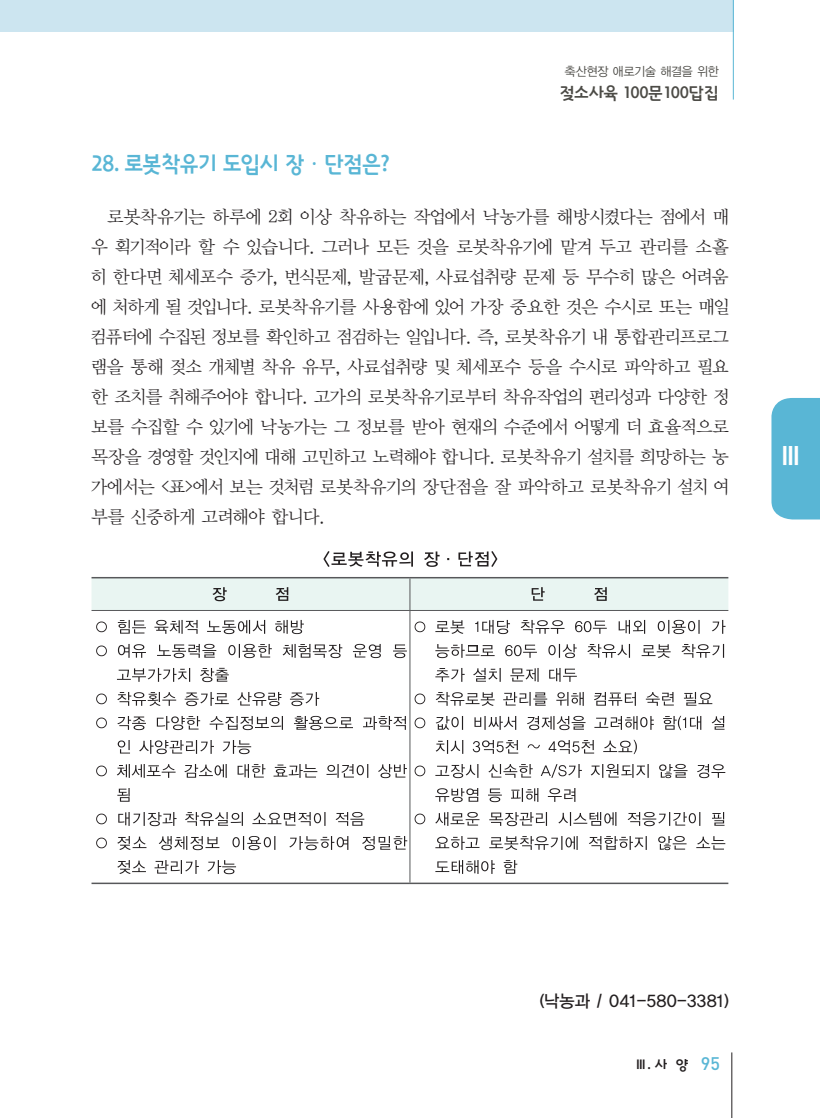
<style>
.page{position:relative;width:820px;height:1118px;background:#fff}
.page>*{position:absolute;margin:0;border:0;box-sizing:border-box;transform-origin:0 0}
.t1{font:27px "ic TT Sigolbapsang B";color:#fff}
.t2{font:22.5px "Inter GTB";letter-spacing:-.03em;color:#59b6d5;scale:.94 1}
.t3{font:17.25px/30px "Korean MJ M";letter-spacing:-.02em;color:#231f20;text-align:justify}
.t4{font:16.5px "Korean GD B";letter-spacing:-.02em;color:#231f20}
.t5{font:16.5px "Inter GTB";letter-spacing:-.03em;color:#4c4b46}
.t6{font:13.5px "Inter GTB";color:#231f20}
.t7{font:12px "Korean GD M";letter-spacing:-.02em;color:#4c4b46}
.s1{font-family:"Korean MJ M"}
.s2{font-family:"ic TT Sigolbapsang B"}
.s3{font-family:"DIN Pro";font-weight:500;font-size:18px;color:#59b6d5}
</style>
<div class="page">
<div style="left:6px;top:0;width:727px;height:32px;background:#cce5f0"></div>
<div style="left:0;top:0;width:6px;height:32px;background:#cce5f0"></div>
<hr style="left:731px;top:1052px;width:1px;height:65px;background:#231f20">
<hr style="left:733px;top:0;width:1px;height:100px;background:#59b6d5">
<div style="left:771px;top:398px;width:49px;height:121px;background:#59b6d5"></div>
<svg style="left:323px;top:551px;width:174px;height:16px"></svg>
<hr style="left:92px;top:610px;width:318px;height:1px;background:#57585a">
<hr style="left:410px;top:610px;width:318px;height:1px;background:#57585a">
<hr style="left:410px;top:611px;width:1px;height:271px;background:#57585a">
<hr style="left:92px;top:882px;width:318px;height:2px;background:#57585a">
<hr style="left:410px;top:882px;width:318px;height:2px;background:#57585a">
<svg style="left:92px;top:577px;width:636px;height:33px;background:#dfeae7"></svg>
<svg style="left:96px;top:620px;width:208px;height:14px"></svg>
<svg style="left:96px;top:645px;width:11px;height:11px"></svg>
<svg style="left:118px;top:644px;width:289px;height:14px"></svg>
<svg style="left:117px;top:668px;width:112px;height:14px"></svg>
<svg style="left:96px;top:692px;width:223px;height:14px"></svg>
<svg style="left:96px;top:717px;width:11px;height:11px"></svg>
<svg style="left:117px;top:716px;width:289px;height:14px"></svg>
<svg style="left:118px;top:740px;width:133px;height:14px"></svg>
<svg style="left:96px;top:765px;width:11px;height:11px"></svg>
<svg style="left:117px;top:764px;width:290px;height:14px"></svg>
<svg style="left:117px;top:788px;width:13px;height:13px"></svg>
<svg style="left:96px;top:812px;width:268px;height:14px"></svg>
<svg style="left:96px;top:837px;width:11px;height:11px"></svg>
<svg style="left:117px;top:836px;width:290px;height:14px"></svg>
<svg style="left:117px;top:860px;width:119px;height:14px"></svg>
<svg style="left:415px;top:621px;width:10px;height:11px"></svg>
<svg style="left:435px;top:620px;width:290px;height:14px"></svg>
<svg style="left:435px;top:644px;width:60px;height:14px"></svg>
<svg style="left:505px;top:644px;width:32px;height:14px"></svg>
<svg style="left:548px;top:644px;width:29px;height:14px"></svg>
<svg style="left:587px;top:644px;width:43px;height:14px"></svg>
<svg style="left:642px;top:644px;width:29px;height:14px"></svg>
<svg style="left:681px;top:644px;width:43px;height:14px"></svg>
<svg style="left:435px;top:668px;width:142px;height:14px"></svg>
<svg style="left:415px;top:693px;width:10px;height:11px"></svg>
<svg style="left:436px;top:692px;width:276px;height:14px"></svg>
<svg style="left:415px;top:717px;width:10px;height:11px"></svg>
<svg style="left:436px;top:715px;width:288px;height:15px"></svg>
<svg style="left:436px;top:739px;width:201px;height:15px"></svg>
<svg style="left:415px;top:765px;width:10px;height:11px"></svg>
<svg style="left:435px;top:764px;width:290px;height:14px"></svg>
<svg style="left:435px;top:788px;width:140px;height:14px"></svg>
<svg style="left:415px;top:813px;width:10px;height:11px"></svg>
<svg style="left:435px;top:812px;width:289px;height:14px"></svg>
<svg style="left:435px;top:836px;width:290px;height:14px"></svg>
<svg style="left:435px;top:860px;width:82px;height:14px"></svg>
<p class="t7" style="left:564px;top:65px;width:156px">축산현장 애로기술 해결을 위한</p>
<p class="t5" style="left:559px;top:84px;width:161px">젖소사육 100문100답집</p>
<h2 class="t2" style="left:91px;top:152px;width:319px">28. 로봇착유기 도입시 장<span class="s1">·</span>단점은?</h2>
<p class="t3" style="left:91px;top:202px;width:639px;text-indent:16px">로봇착유기는 하루에 2회 이상 착유하는 작업에서 낙농가를 해방시켰다는 점에서 매 우 획기적이라 할 수 있습니다. 그러나 모든 것을 로봇착유기에 맡겨 두고 관리를 소홀 히 한다면 체세포수 증가, 번식문제, 발굽문제, 사료섭취량 문제 등 무수히 많은 어려움 에 처하게 될 것입니다. 로봇착유기를 사용함에 있어 가장 중요한 것은 수시로 또는 매일 컴퓨터에 수집된 정보를 확인하고 점검하는 일입니다. 즉, 로봇착유기 내 통합관리프로그 램을 통해 젖소 개체별 착유 유무, 사료섭취량 및 체세포수 등을 수시로 파악하고 필요 한 조치를 취해주어야 합니다. 고가의 로봇착유기로부터 착유작업의 편리성과 다양한 정 보를 수집할 수 있기에 낙농가는 그 정보를 받아 현재의 수준에서 어떻게 더 효율적으로 목장을 경영할 것인지에 대해 고민하고 노력해야 합니다. 로봇착유기 설치를 희망하는 농 가에서는 &lt;표&gt;에서 보는 것처럼 로봇착유기의 장단점을 잘 파악하고 로봇착유기 설치 여 부를 신중하게 고려해야 합니다.</p>
<h1 class="t1" style="left:777px;top:442px;width:28px">Ⅲ</h1>
<p class="t4" style="left:539px;top:991px;width:191px">(낙농과 / 041-580-3381)</p>
<p class="t6" style="left:634px;top:1057px;width:87px"><span class="s2">Ⅲ</span>. 사 양 <span class="s3">95</span></p>
</div>
